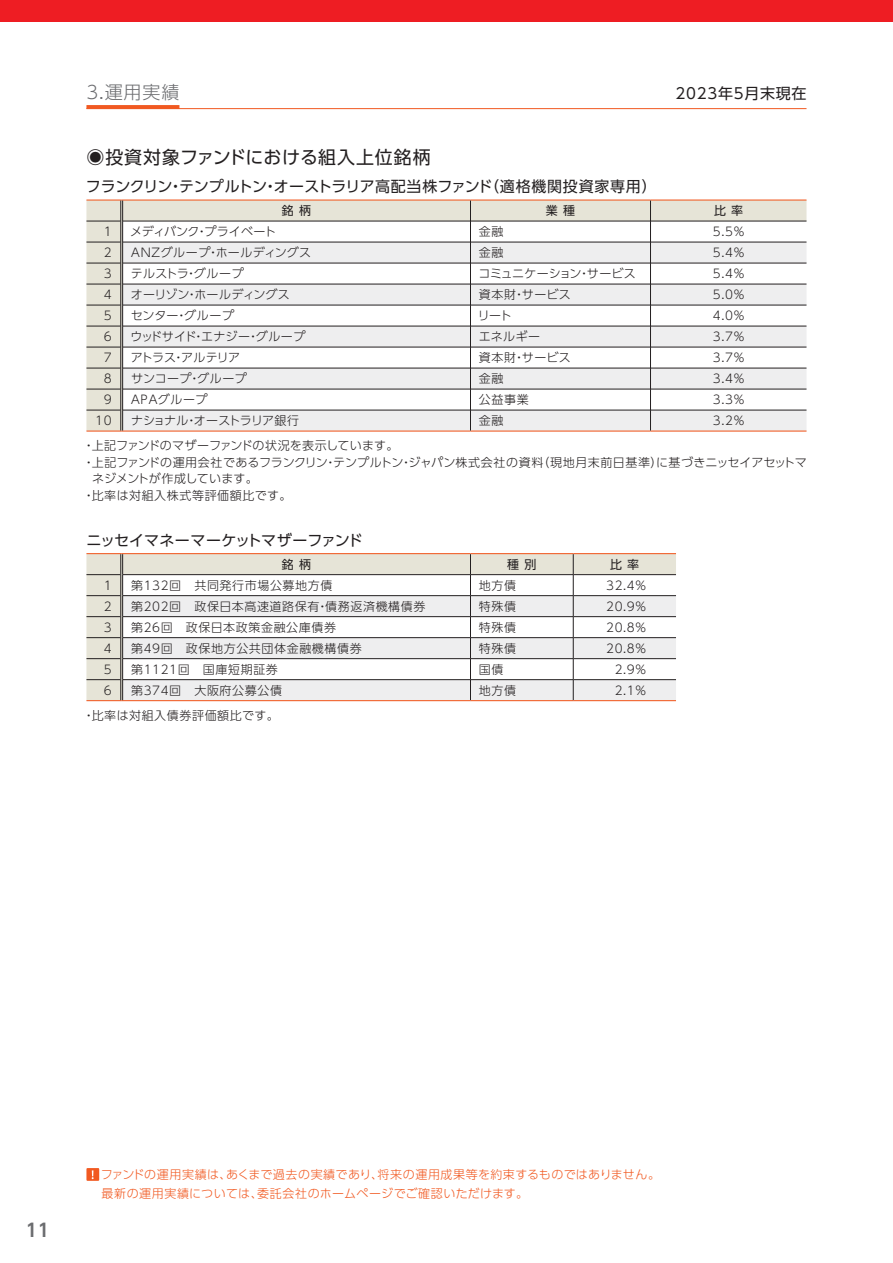
<style>
.page{position:relative;width:893px;height:1263px;background:#fff}
.page>*{position:absolute;margin:0;border:0;box-sizing:border-box;transform-origin:0 0}
.t1{font:18px "UD Shin Go Pro";letter-spacing:.03em;color:#231f20}
.t2{font:300 18px "UD Shin Go Pro";color:#6c6d70}
.t3{font:700 18px "UD Shin Go Pro De";color:#6c6d70}
.t4{font:15px "UD Shin Go Pro";letter-spacing:.005em;color:#231f20}
.t5{font:15px "UD Shin Go Pro";letter-spacing:.05em;color:#231f20}
.t6{font:300 12px "UD Shin Go Pro";letter-spacing:.045em;color:#231f20}
.t7{font:300 12px/18.8px "UD Shin Go Pro";letter-spacing:.03em;color:#f15921}
.t8{font:300 12px "UD Shin Go Pro";letter-spacing:.015em;color:#231f20}
.t9{font:300 12px "UD Shin Go Pro";color:#231f20}
.t10{font:300 12px "UD Shin Go Pro";letter-spacing:-.025em;color:#231f20}
.t11{font:300 12px "UD Shin Go Pro";letter-spacing:-.005em;color:#231f20}
.t12{font:300 12px "UD Shin Go Pro";letter-spacing:-.01em;color:#231f20}
.t13{font:12px "UD Shin Go Pro";color:#231f20}
.t14{font:300 12px "UD Shin Go Pro";letter-spacing:-.05em;color:#231f20}
</style>
<div class="page">
<div style="left:0;top:0;width:893px;height:21px;background:#ee1d23"></div>
<div style="left:86px;top:1168px;width:13px;height:13px;background:#f15921"></div>
<svg style="left:92px;top:1170px;width:2px;height:9px"></svg>
<svg style="left:86px;top:201px;width:720px;height:230px;fill:#e6e4d7"></svg>
<svg style="left:123px;top:243px;width:683px;height:188px;fill:#eeeeef"></svg>
<hr style="left:86px;top:200px;width:36px;height:1px;background:#f15921">
<hr style="left:122px;top:200px;width:348px;height:1px;background:#f15921">
<hr style="left:470px;top:200px;width:180px;height:1px;background:#f15921">
<hr style="left:650px;top:200px;width:156px;height:1px;background:#f15921">
<hr style="left:86px;top:431px;width:36px;height:1px;background:#f15921">
<hr style="left:122px;top:431px;width:348px;height:1px;background:#f15921">
<hr style="left:470px;top:431px;width:180px;height:1px;background:#f15921">
<hr style="left:650px;top:431px;width:156px;height:1px;background:#f15921">
<hr style="left:86px;top:221px;width:35px;height:1px;background:#231f20">
<hr style="left:123px;top:221px;width:347px;height:1px;background:#231f20">
<hr style="left:471px;top:221px;width:179px;height:1px;background:#231f20">
<hr style="left:651px;top:221px;width:155px;height:1px;background:#231f20">
<hr style="left:86px;top:242px;width:35px;height:1px;background:#231f20">
<hr style="left:123px;top:242px;width:347px;height:1px;background:#231f20">
<hr style="left:471px;top:242px;width:179px;height:1px;background:#231f20">
<hr style="left:651px;top:242px;width:155px;height:1px;background:#231f20">
<hr style="left:86px;top:263px;width:35px;height:1px;background:#231f20">
<hr style="left:123px;top:263px;width:347px;height:1px;background:#231f20">
<hr style="left:471px;top:263px;width:179px;height:1px;background:#231f20">
<hr style="left:651px;top:263px;width:155px;height:1px;background:#231f20">
<hr style="left:86px;top:284px;width:35px;height:1px;background:#231f20">
<hr style="left:123px;top:284px;width:347px;height:1px;background:#231f20">
<hr style="left:471px;top:284px;width:179px;height:1px;background:#231f20">
<hr style="left:651px;top:284px;width:155px;height:1px;background:#231f20">
<hr style="left:86px;top:305px;width:35px;height:1px;background:#231f20">
<hr style="left:123px;top:305px;width:347px;height:1px;background:#231f20">
<hr style="left:471px;top:305px;width:179px;height:1px;background:#231f20">
<hr style="left:651px;top:305px;width:155px;height:1px;background:#231f20">
<hr style="left:86px;top:326px;width:35px;height:1px;background:#231f20">
<hr style="left:123px;top:326px;width:347px;height:1px;background:#231f20">
<hr style="left:471px;top:326px;width:179px;height:1px;background:#231f20">
<hr style="left:651px;top:326px;width:155px;height:1px;background:#231f20">
<hr style="left:86px;top:347px;width:35px;height:1px;background:#231f20">
<hr style="left:123px;top:347px;width:347px;height:1px;background:#231f20">
<hr style="left:471px;top:347px;width:179px;height:1px;background:#231f20">
<hr style="left:651px;top:347px;width:155px;height:1px;background:#231f20">
<hr style="left:86px;top:368px;width:35px;height:1px;background:#231f20">
<hr style="left:123px;top:368px;width:347px;height:1px;background:#231f20">
<hr style="left:471px;top:368px;width:179px;height:1px;background:#231f20">
<hr style="left:651px;top:368px;width:155px;height:1px;background:#231f20">
<hr style="left:86px;top:389px;width:35px;height:1px;background:#231f20">
<hr style="left:123px;top:389px;width:347px;height:1px;background:#231f20">
<hr style="left:471px;top:389px;width:179px;height:1px;background:#231f20">
<hr style="left:651px;top:389px;width:155px;height:1px;background:#231f20">
<hr style="left:86px;top:410px;width:35px;height:1px;background:#231f20">
<hr style="left:123px;top:410px;width:347px;height:1px;background:#231f20">
<hr style="left:471px;top:410px;width:179px;height:1px;background:#231f20">
<hr style="left:651px;top:410px;width:155px;height:1px;background:#231f20">
<svg style="left:121px;top:201px;width:2px;height:230px"></svg>
<svg style="left:470px;top:201px;width:1px;height:230px"></svg>
<svg style="left:650px;top:201px;width:1px;height:230px"></svg>
<svg style="left:86px;top:554px;width:35px;height:146px;background:#e1ded2"></svg>
<hr style="left:86px;top:700px;width:36px;height:1px;background:#f15921">
<hr style="left:86px;top:553px;width:36px;height:1px;background:#f15921">
<hr style="left:122px;top:553px;width:348px;height:1px;background:#f15921">
<hr style="left:470px;top:553px;width:103px;height:1px;background:#f15921">
<hr style="left:573px;top:553px;width:103px;height:1px;background:#f15921">
<hr style="left:86px;top:574px;width:35px;height:1px;background:#231f20">
<hr style="left:86px;top:595px;width:35px;height:1px;background:#231f20">
<hr style="left:86px;top:616px;width:35px;height:1px;background:#231f20">
<hr style="left:86px;top:637px;width:35px;height:1px;background:#231f20">
<hr style="left:86px;top:658px;width:35px;height:1px;background:#231f20">
<hr style="left:86px;top:679px;width:35px;height:1px;background:#231f20">
<svg style="left:121px;top:554px;width:555px;height:147px"></svg>
<hr style="left:86px;top:108px;width:720px;height:1px;background:#f15921">
<svg style="left:86px;top:105px;width:93px;height:4px"></svg>
<h1 class="t2" style="left:86px;top:78px;width:94px">3.運用実績</h1>
<p class="t5" style="left:676px;top:81px;width:132px">2023年5月末現在</p>
<h1 class="t1" style="left:86px;top:143px;width:346px">◉投資対象ファンドにおける組入上位銘柄</h1>
<p class="t4" style="left:86px;top:175px;width:572px">フランクリン・テンプルトン・オーストラリア高配当株ファンド（適格機関投資家専用）</p>
<p class="t13" style="left:282px;top:201px;width:31px">銘 柄</p>
<p class="t13" style="left:546px;top:201px;width:31px">業 種</p>
<p class="t13" style="left:714px;top:201px;width:31px">比 率</p>
<p class="t6" style="left:102px;top:222px;width:13px">１</p>
<p class="t10" style="left:130px;top:222px;width:147px">メディバンク・プライベート</p>
<p class="t6" style="left:479px;top:222px;width:26px">金融</p>
<p class="t6" style="left:713px;top:222px;width:33px">5.5%</p>
<p class="t6" style="left:102px;top:243px;width:13px">２</p>
<p class="t8" style="left:130px;top:243px;width:183px">ＡＮＺグループ・ホールディングス</p>
<p class="t6" style="left:479px;top:243px;width:26px">金融</p>
<p class="t6" style="left:713px;top:243px;width:33px">5.4%</p>
<p class="t6" style="left:102px;top:264px;width:13px">３</p>
<p class="t6" style="left:131px;top:264px;width:114px">テルストラ・グループ</p>
<p class="t9" style="left:478px;top:264px;width:159px">コミュニケーション・サービス</p>
<p class="t6" style="left:713px;top:264px;width:33px">5.4%</p>
<p class="t6" style="left:102px;top:285px;width:13px">４</p>
<p class="t11" style="left:131px;top:285px;width:160px">オーリゾン・ホールディングス</p>
<p class="t6" style="left:479px;top:285px;width:93px">資本財・サービス</p>
<p class="t6" style="left:713px;top:285px;width:33px">5.0%</p>
<p class="t6" style="left:102px;top:306px;width:13px">５</p>
<p class="t6" style="left:131px;top:306px;width:105px">センター・グループ</p>
<p class="t6" style="left:478px;top:306px;width:35px">リート</p>
<p class="t6" style="left:713px;top:306px;width:33px">4.0%</p>
<p class="t6" style="left:102px;top:327px;width:13px">６</p>
<p class="t6" style="left:131px;top:327px;width:176px">ウッドサイド・エナジー・グループ</p>
<p class="t6" style="left:479px;top:327px;width:63px">エネルギー</p>
<p class="t6" style="left:713px;top:327px;width:33px">3.7%</p>
<p class="t6" style="left:102px;top:348px;width:13px">７</p>
<p class="t14" style="left:131px;top:348px;width:111px">アトラス・アルテリア</p>
<p class="t6" style="left:479px;top:348px;width:93px">資本財・サービス</p>
<p class="t6" style="left:713px;top:348px;width:33px">3.7%</p>
<p class="t6" style="left:102px;top:369px;width:13px">８</p>
<p class="t6" style="left:131px;top:369px;width:117px">サンコープ・グループ</p>
<p class="t6" style="left:479px;top:369px;width:26px">金融</p>
<p class="t6" style="left:713px;top:369px;width:33px">3.4%</p>
<p class="t6" style="left:102px;top:390px;width:13px">９</p>
<p class="t10" style="left:130px;top:390px;width:80px">ＡＰＡグループ</p>
<p class="t6" style="left:479px;top:390px;width:51px">公益事業</p>
<p class="t6" style="left:713px;top:390px;width:33px">3.3%</p>
<p class="t6" style="left:95px;top:411px;width:18px">10</p>
<p class="t10" style="left:131px;top:411px;width:169px">ナショナル・オーストラリア銀行</p>
<p class="t6" style="left:479px;top:411px;width:26px">金融</p>
<p class="t6" style="left:713px;top:411px;width:33px">3.2%</p>
<p class="t9" style="left:83px;top:436px;width:317px">・上記ファンドのマザーファンドの状況を表示しています。</p>
<p class="t8" style="left:83px;top:453px;width:725px">・上記ファンドの運用会社であるフランクリン・テンプルトン・ジャパン株式会社の資料（現地月末前日基準）に基づきニッセイアセットマ</p>
<p class="t12" style="left:92px;top:469px;width:167px">ネジメントが作成しています。</p>
<p class="t6" style="left:83px;top:486px;width:210px">・比率は対組入株式等評価額比です。</p>
<p class="t4" style="left:86px;top:528px;width:278px">ニッセイマネーマーケットマザーファンド</p>
<p class="t13" style="left:282px;top:554px;width:31px">銘 柄</p>
<p class="t13" style="left:507px;top:554px;width:31px">種 別</p>
<p class="t13" style="left:610px;top:554px;width:31px">比 率</p>
<p class="t6" style="left:102px;top:575px;width:13px">１</p>
<p class="t6" style="left:131px;top:575px;width:203px">第132回　共同発行市場公募地方債</p>
<p class="t6" style="left:479px;top:575px;width:39px">地方債</p>
<p class="t6" style="left:606px;top:575px;width:41px">32.4%</p>
<p class="t6" style="left:102px;top:596px;width:13px">２</p>
<p class="t6" style="left:131px;top:596px;width:296px">第202回　政保日本高速道路保有・債務返済機構債券</p>
<p class="t6" style="left:479px;top:596px;width:39px">特殊債</p>
<p class="t6" style="left:606px;top:596px;width:41px">20.9%</p>
<p class="t6" style="left:104px;top:617px;width:9px">3</p>
<p class="t6" style="left:131px;top:617px;width:206px">第26回　政保日本政策金融公庫債券</p>
<p class="t6" style="left:479px;top:617px;width:39px">特殊債</p>
<p class="t6" style="left:606px;top:617px;width:41px">20.8%</p>
<p class="t6" style="left:104px;top:638px;width:9px">4</p>
<p class="t6" style="left:131px;top:638px;width:232px">第49回　政保地方公共団体金融機構債券</p>
<p class="t6" style="left:479px;top:638px;width:39px">特殊債</p>
<p class="t6" style="left:606px;top:638px;width:41px">20.8%</p>
<p class="t6" style="left:104px;top:659px;width:9px">5</p>
<p class="t6" style="left:131px;top:659px;width:148px">第1121回　国庫短期証券</p>
<p class="t6" style="left:479px;top:659px;width:26px">国債</p>
<p class="t6" style="left:615px;top:659px;width:33px">2.9%</p>
<p class="t6" style="left:104px;top:680px;width:9px">6</p>
<p class="t6" style="left:131px;top:680px;width:152px">第374回　大阪府公募公債</p>
<p class="t6" style="left:479px;top:680px;width:39px">地方債</p>
<p class="t6" style="left:615px;top:680px;width:33px">2.1%</p>
<p class="t6" style="left:83px;top:706px;width:197px">・比率は対組入債券評価額比です。</p>
<h1 class="t3" style="left:26px;top:1215px;width:25px">11</h1>
<p class="t7" style="left:101px;top:1165px;width:561px">ファンドの運用実績は、あくまで過去の実績であり、将来の運用成果等を約束するものではありません。最新の運用実績については、委託会社のホームページでご確認いただけます。</p>
</div>
